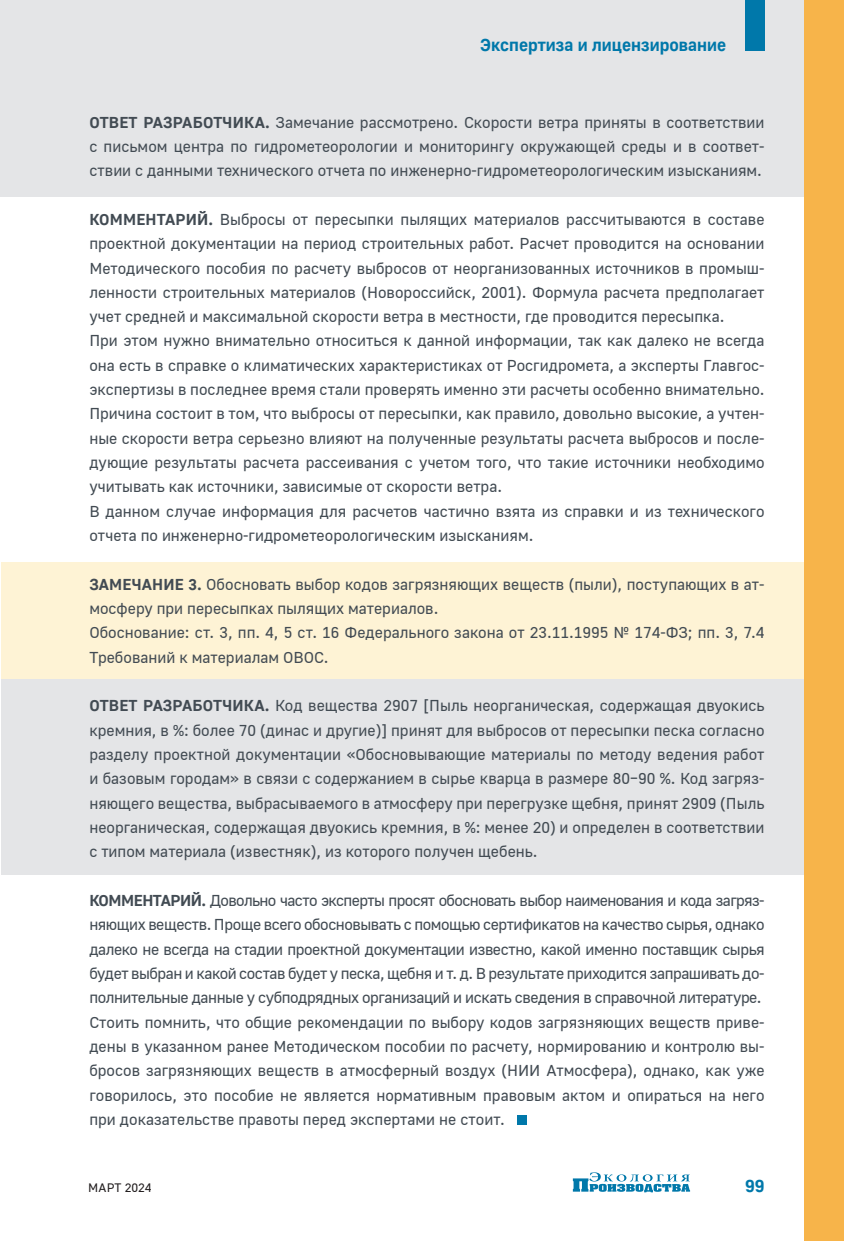
<style>
.page{position:relative;width:844px;height:1241px;background:#fff}
.page>*{position:absolute;margin:0;border:0;box-sizing:border-box;transform-origin:0 0}
.t1{font:700 17.5px "Golos UI";color:#0078aa}
.Подвал_текст{font:15.75px/24.3px "Golos UI";color:#424b53;text-align:justify}
.t2{font:12.25px "Golos UI";letter-spacing:.005em;color:#231f20}
.s1{font-weight:700}
</style>
<div class="page">
<div style="left:1px;top:562px;width:804px;height:117px;background:#fef3d5"></div>
<div style="left:1px;top:679px;width:804px;height:195px;background:#e4e5e7"></div>
<div style="left:0;top:0;width:804px;height:197px;background:#e4e5e7"></div>
<div style="left:516px;top:1114px;width:10px;height:10px;background:#0078aa"></div>
<div style="left:804px;top:0;width:39px;height:1240px;background:#f7b44a"></div>
<svg style="left:572px;top:1172px;width:118px;height:20px"></svg>
<div style="left:744px;top:0;width:20px;height:51px;background:#0078aa"></div>
<p class="t1" style="left:480px;top:34px;width:247px">Экспертиза и лицензирование</p>
<p class="Подвал_текст" style="left:89px;top:110px;width:676px"><span class="s1">ОТВЕТ РАЗРАБОТЧИКА.</span> Замечание рассмотрено. Скорости ветра приняты в соответствии с письмом центра по гидрометеорологии и мониторингу окружающей среды и в соответ&shy;ствии с данными технического отчета по инженерно-гидрометеорологическим изысканиям.</p>
<p class="Подвал_текст" style="left:89px;top:207px;width:676px"><span class="s1">КОММЕНТАРИЙ.</span> Выбросы от пересыпки пылящих материалов рассчитываются в составе проектной документации на период строительных работ. Расчет проводится на основании Методического пособия по расчету выбросов от неорганизованных источников в промыш&shy;ленности строительных материалов (Новороссийск, 2001). Формула расчета предполагает учет средней и максимальной скорости ветра в местности, где проводится пересыпка.</p>
<p class="Подвал_текст" style="left:89px;top:328px;width:676px">При этом нужно внимательно относиться к данной информации, так как далеко не всегда она есть в справке о климатических характеристиках от Росгидромета, а эксперты Главгос&shy;экспертизы в последнее время стали проверять именно эти расчеты особенно внимательно.<br>Причина состоит в том, что выбросы от пересыпки, как правило, довольно высокие, а учтен&shy;ные скорости ветра серьезно влияют на полученные результаты расчета выбросов и после&shy;дующие результаты расчета рассеивания с учетом того, что такие источники необходимо учитывать как источники, зависимые от скорости ветра.</p>
<p class="Подвал_текст" style="left:89px;top:499px;width:676px">В данном случае информация для расчетов частично взята из справки и из технического отчета по инженерно-гидрометеорологическим изысканиям.</p>
<p class="Подвал_текст" style="left:89px;top:572px;width:676px"><span class="s1">ЗАМЕЧАНИЕ 3.</span> Обосновать выбор кодов загрязняющих веществ (пыли), поступающих в ат&shy;мосферу при пересыпках пылящих материалов.</p>
<p class="Подвал_текст" style="left:89px;top:620px;width:676px">Обоснование: ст. 3, пп. 4, 5 ст. 16 Федерального закона от 23.11.1995 № 174-ФЗ; пп. 3, 7.4<br>Требований к материалам ОВОС.</p>
<p class="Подвал_текст" style="left:89px;top:693px;width:676px"><span class="s1">ОТВЕТ РАЗРАБОТЧИКА.</span> Код вещества 2907 [Пыль неорганическая, содержащая двуокись кремния, в %: более 70 (динас и другие)] принят для выбросов от пересыпки песка согласно разделу проектной документации «Обосновывающие материалы по методу ведения работ и базовым городам» в связи с содержанием в сырье кварца в размере 80–90 %. Код загряз&shy;няющего вещества, выбрасываемого в атмосферу при перегрузке щебня, принят 2909 (Пыль неорганическая, содержащая двуокись кремния, в %: менее 20) и определен в соответствии с типом материала (известняк), из которого получен щебень.</p>
<p class="Подвал_текст" style="left:89px;top:887px;width:676px"><span class="s1">КОММЕНТАРИЙ.</span> Довольно часто эксперты просят обосновать выбор наименования и кода загряз&shy;няющих веществ. Проще всего обосновывать с помощью сертификатов на качество сырья, однако далеко не всегда на стадии проектной документации известно, какой именно поставщик сырья будет выбран и какой состав будет у песка, щебня и т. д. В результате приходится запрашивать до&shy;полнительные данные у субподрядных организаций и искать сведения в справочной литературе.</p>
<p class="Подвал_текст" style="left:89px;top:1009px;width:676px">Стоить помнить, что общие рекомендации по выбору кодов загрязняющих веществ приве&shy;дены в указанном ранее Методическом пособии по расчету, нормированию и контролю вы&shy;бросов загрязняющих веществ в атмосферный воздух (НИИ Атмосфера), однако, как уже говорилось, это пособие не является нормативным правовым актом и опираться на него при доказательстве правоты перед экспертами не стоит.</p>
<p class="t2" style="left:88px;top:1180px;width:65px">МАРТ 2024</p>
<p class="t1" style="left:745px;top:1175px;width:21px">99</p>
</div>
